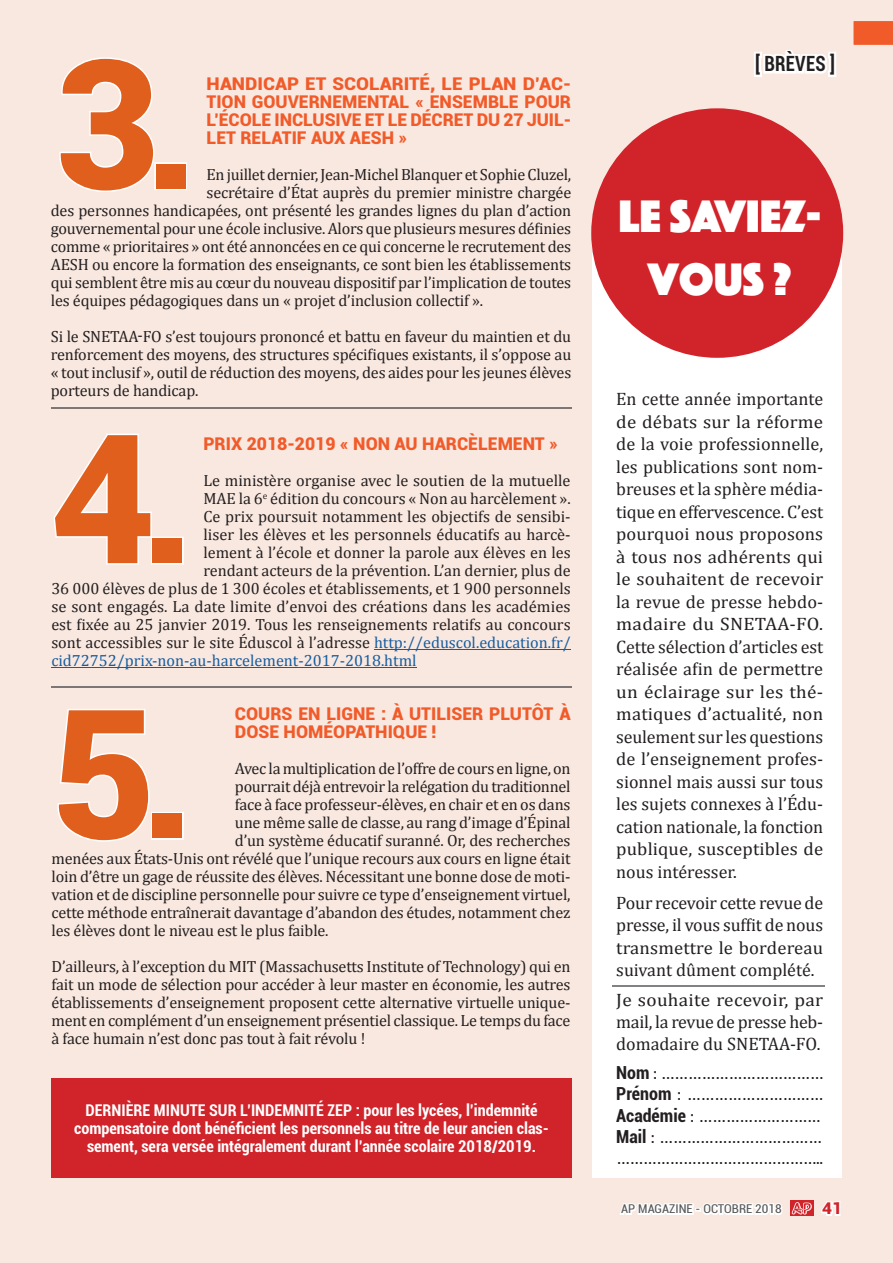
<style>
.page{position:relative;width:893px;height:1263px;background:#f9e8e0}
.page>*{position:absolute;margin:0;border:0;box-sizing:border-box;transform-origin:0 0}
.t1{font:900 180px/275.1px "Roboto";color:#e15f1d}
.t2{font:47.25px/63px "Phosphate Solid";color:#fff;text-align:center}
.t3{font:700 condensed 21px "Roboto";letter-spacing:.01em;color:#231f20;scale:.9 1}
.t4{font:18px/22.5px "Cambria";color:#231f20;text-align:justify}
.t5{font:18px/21.6px "Cambria";color:#231f20;text-align:justify;scale:1.07 1}
.t6{font:900 17.55px/18px "Roboto";color:#f15b2a;text-align:justify;scale:1.07 1}
.t7{font:900 17.55px/18px "Roboto";color:#f15b2a}
.t8{font:16.2px/18px "Cambria";letter-spacing:-.01em;color:#231f20;text-align:justify}
.t9{font:700 condensed 16.2px/18px "Roboto";color:#fff;text-align:center}
.t10{font:16.2px "Cambria";color:#175d9e}
.t11{font:900 16.2px "Roboto";color:#d1232a;scale:1.06 1}
.t12{font:condensed 12.15px "Roboto";color:#57585a;scale:1.06 1}
.s1{color:#175d9e}
.s2{font-family:"Roboto";font-weight:700;font-stretch:condensed}
</style>
<div class="page">
<svg style="left:819px;top:1194px;width:23px;height:23px"></svg>
<svg style="left:617px;top:1186px;width:169px;height:46px"></svg>
<svg style="left:790px;top:1201px;width:23px;height:15px"></svg>
<svg style="left:792px;top:1202px;width:20px;height:12px"></svg>
<div style="left:592px;top:246px;width:250px;height:932px;background:#fff"></div>
<div style="left:591px;top:108px;width:252px;height:250px;background:#d1232a;border-radius:50%"></div>
<svg style="left:752px;top:46px;width:86px;height:74px"></svg>
<svg style="left:854px;top:21px;width:39px;height:24px"></svg>
<hr style="left:51px;top:407px;width:520px;height:1px;background:#7e7674">
<hr style="left:51px;top:686px;width:520px;height:2px;background:#7e7674">
<hr style="left:612px;top:985px;width:213px;height:1px;background:#808285">
<svg style="left:58px;top:56px;width:98px;height:138px"></svg>
<div style="left:154px;top:162px;width:33px;height:28px;border:3px solid #fff"></div>
<svg style="left:52px;top:432px;width:101px;height:134px"></svg>
<div style="left:151px;top:537px;width:33px;height:28px;border:3px solid #fff"></div>
<svg style="left:56px;top:707px;width:95px;height:136px"></svg>
<div style="left:151px;top:812px;width:33px;height:28px;border:3px solid #fff"></div>
<hr style="left:374px;top:649px;width:197px;height:1px;background:#175d9e">
<hr style="left:51px;top:667px;width:366px;height:1px;background:#175d9e">
<div style="left:51px;top:1078px;width:520px;height:100px;background:#d1232a"></div>
<h1 class="t1" style="left:54px;top:-20px;width:146px">3.</h1>
<p class="t6" style="left:207px;top:74px;width:342px">HANDICAP ET SCOLARITÉ, LE PLAN D’AC-TION GOUVERNEMENTAL « ENSEMBLE POUR L’ÉCOLE INCLUSIVE ET LE DÉCRET DU 27 JUIL-LET RELATIF AUX AESH »</p>
<p class="t8" style="left:207px;top:165px;width:366px">En juillet dernier, Jean-Michel Blanquer et Sophie Cluzel,</p>
<p class="t8" style="left:207px;top:183px;width:366px">secrétaire d’État auprès du premier ministre chargée</p>
<p class="t8" style="left:51px;top:201px;width:522px">des personnes handicapées, ont présenté les grandes lignes du plan d’action</p>
<p class="t8" style="left:51px;top:219px;width:522px">gouvernemental pour une école inclusive. Alors que plusieurs mesures définies</p>
<p class="t8" style="left:51px;top:237px;width:522px">comme « prioritaires » ont été annoncées en ce qui concerne le recrutement des</p>
<p class="t8" style="left:51px;top:255px;width:522px">AESH ou encore la formation des enseignants, ce sont bien les établissements</p>
<p class="t8" style="left:51px;top:273px;width:522px">qui semblent être mis au cœur du nouveau dispositif par l’implication de toutes</p>
<p class="t8" style="left:51px;top:291px;width:434px">les équipes pédagogiques dans un « projet d’inclusion collectif ».</p>
<p class="t8" style="left:51px;top:327px;width:522px">Si le SNETAA-FO s’est toujours prononcé et battu en faveur du maintien et du renforcement des moyens, des structures spécifiques existants, il s’oppose au « tout inclusif », outil de réduction des moyens, des aides pour les jeunes élèves porteurs de handicap.</p>
<h1 class="t1" style="left:51px;top:354px;width:146px">4.<br>5.</h1>
<p class="t7" style="left:203px;top:434px;width:356px">PRIX 2018-2019 « NON AU HARCÈLEMENT »</p>
<p class="t8" style="left:203px;top:471px;width:369px">Le ministère organise avec le soutien de la mutuelle</p>
<p class="t8" style="left:203px;top:489px;width:369px">MAE la 6<sup>e</sup> édition du concours « Non au harcèlement ».</p>
<p class="t8" style="left:203px;top:507px;width:369px">Ce prix poursuit notamment les objectifs de sensibi-</p>
<p class="t8" style="left:203px;top:525px;width:369px">liser les élèves et les personnels éducatifs au harcè-</p>
<p class="t8" style="left:203px;top:543px;width:369px">lement à l’école et donner la parole aux élèves en les</p>
<p class="t8" style="left:203px;top:561px;width:369px">rendant acteurs de la prévention. L’an dernier, plus de</p>
<p class="t8" style="left:51px;top:579px;width:521px">36 000 élèves de plus de 1 300 écoles et établissements, et 1 900 personnels</p>
<p class="t8" style="left:51px;top:597px;width:521px">se sont engagés. La date limite d’envoi des créations dans les académies</p>
<p class="t8" style="left:51px;top:615px;width:521px">est fixée au 25 janvier 2019. Tous les renseignements relatifs au concours</p>
<p class="t8" style="left:51px;top:633px;width:521px">sont accessibles sur le site Éduscol à l’adresse <span class="s1">http://eduscol.education.fr/</span></p>
<p class="t10" style="left:51px;top:651px;width:367px">cid72752/prix-non-au-harcelement-2017-2018.html</p>
<p class="t7" style="left:235px;top:704px;width:337px">COURS EN LIGNE : À UTILISER PLUTÔT À<br>DOSE HOMÉOPATHIQUE !</p>
<p class="t8" style="left:235px;top:759px;width:337px">Avec la multiplication de l’offre de cours en ligne, on</p>
<p class="t8" style="left:235px;top:777px;width:337px">pourrait déjà entrevoir la relégation du traditionnel</p>
<p class="t8" style="left:235px;top:795px;width:337px">face à face professeur-élèves, en chair et en os dans</p>
<p class="t8" style="left:235px;top:813px;width:337px">une même salle de classe, au rang d’image d’Épinal</p>
<p class="t8" style="left:235px;top:831px;width:337px">d’un système éducatif suranné. Or, des recherches</p>
<p class="t8" style="left:51px;top:849px;width:521px">menées aux États-Unis ont révélé que l’unique recours aux cours en ligne était</p>
<p class="t8" style="left:51px;top:867px;width:521px">loin d’être un gage de réussite des élèves. Nécessitant une bonne dose de moti-</p>
<p class="t8" style="left:51px;top:885px;width:521px">vation et de discipline personnelle pour suivre ce type d’enseignement virtuel,</p>
<p class="t8" style="left:51px;top:903px;width:521px">cette méthode entraînerait davantage d’abandon des études, notamment chez</p>
<p class="t8" style="left:51px;top:921px;width:279px">les élèves dont le niveau est le plus faible.</p>
<p class="t8" style="left:51px;top:957px;width:521px">D’ailleurs, à l’exception du MIT (Massachusetts Institute of Technology) qui en fait un mode de sélection pour accéder à leur master en économie, les autres établissements d’enseignement proposent cette alternative virtuelle unique&shy;ment en complément d’un enseignement présentiel classique. Le temps du face à face humain n’est donc pas tout à fait révolu !</p>
<p class="t9" style="left:74px;top:1101px;width:476px">DERNIÈRE MINUTE SUR L’INDEMNITÉ ZEP : pour les lycées, l’indemnité compensatoire dont bénéficient les personnels au titre de leur ancien clas&shy;sement, sera versée intégralement durant l’année scolaire 2018/2019.</p>
<p class="t3" style="left:755px;top:49px;width:90px">[ BRÈVES ]</p>
<h2 class="t2" style="left:619px;top:182px;width:204px">LE SAVIEZ-<br>VOUS ?</h2>
<p class="t4" style="left:616px;top:388px;width:208px">En cette année importante de débats sur la réforme de la voie professionnelle, les publications sont nom&shy;breuses et la sphère média&shy;tique en effervescence. C’est pourquoi nous proposons à tous nos adhérents qui le souhaitent de recevoir la revue de presse hebdo&shy;madaire du SNETAA-FO.<br>Cette sélection d’articles est réalisée afin de permettre un éclairage sur les thé&shy;matiques d’actualité, non seulement sur les questions de l’enseignement profes&shy;sionnel mais aussi sur tous les sujets connexes à l’Édu&shy;cation nationale, la fonction publique, susceptibles de nous intéresser.</p>
<p class="t4" style="left:616px;top:891px;width:208px">Pour recevoir cette revue de presse, il vous suffit de nous transmettre le bordereau suivant dûment complété.</p>
<p class="t5" style="left:616px;top:989px;width:195px">Je souhaite recevoir, par mail, la revue de presse heb&shy;domadaire du SNETAA-FO.</p>
<p class="t4" style="left:616px;top:1062px;width:208px;line-height:21.1px;text-align:left"><span class="s2">Nom</span> : ………………………………<br><span class="s2">Prénom</span> : …………………………<br><span class="s2">Académie</span> : ………………………<br><span class="s2">Mail</span> : ……………………………… ………………………………………..</p>
<p class="t12" style="left:621px;top:1201px;width:153px">AP MAGAZINE - OCTOBRE 2018</p>
<p class="t11" style="left:822px;top:1197px;width:20px">41</p>
</div>
